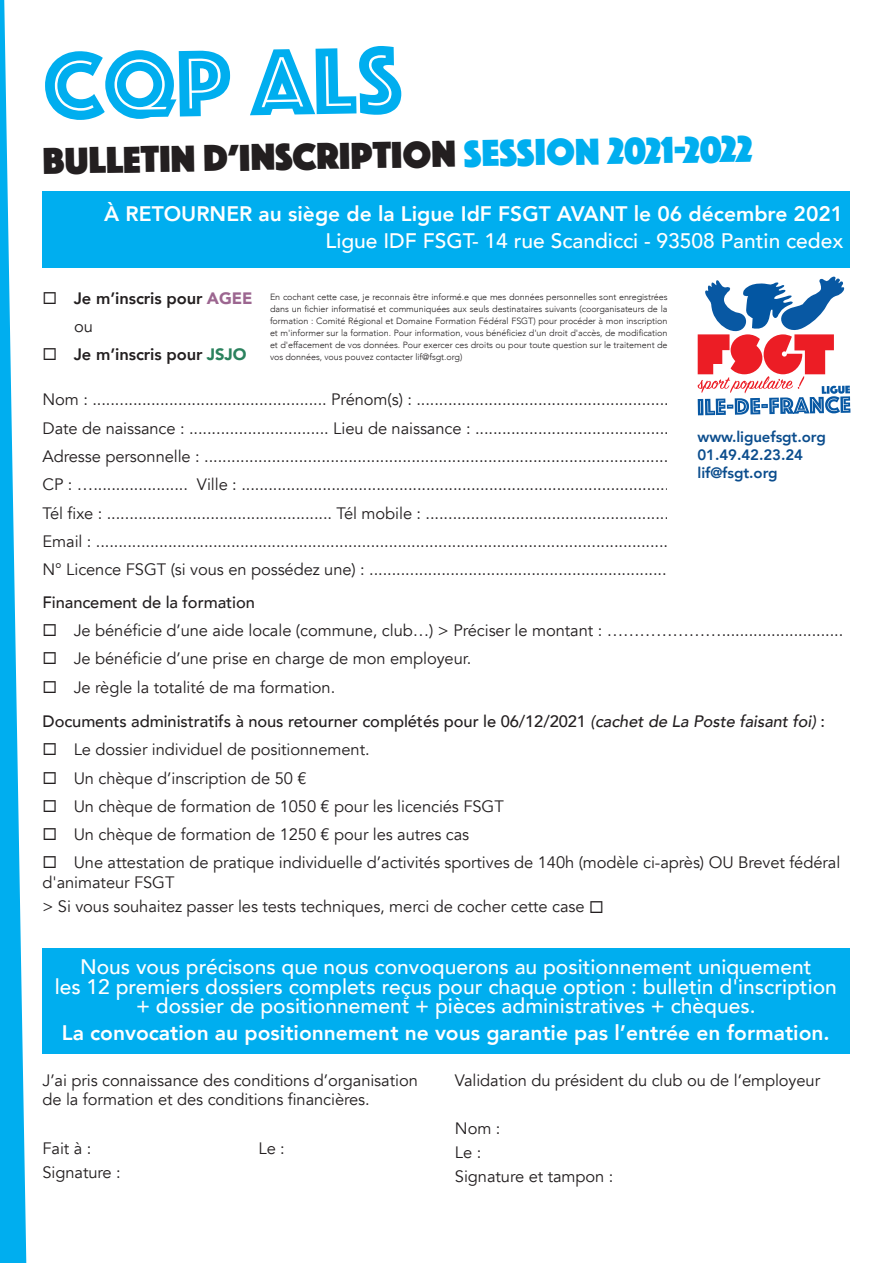
<style>
.page{position:relative;width:893px;height:1263px;background:#fff}
.page>*{position:absolute;margin:0;border:0;box-sizing:border-box;transform-origin:0 0}
.t1{font:98.1px "Phosphate Inline";color:#00aeef}
.t2{font:39px "Phosphate Solid";color:#231f20}
.t3{font:500 21px/19.5px "Avenir";color:#fff;text-align:center}
.t4{font:800 21px "Avenir";color:#fff}
.t5{font:16.5px/28.3px "Avenir";letter-spacing:-.005em;color:#231f20}
.t6{font:500 16.5px/34.3px "Avenir";letter-spacing:-.005em;color:#231f20}
.t7{font:800 16.5px/28.3px "Avenir";letter-spacing:-.005em;color:#231f20}
.t8{font:800 15px/18px "Avenir";letter-spacing:-.005em;color:#0b4d8d}
.t9{font:300 9px/12px "Avenir";letter-spacing:-.005em;color:#231f20;text-align:justify}
.s1{color:#00aeef}
.s2{font-weight:900;color:#9c6690}
.s3{font-weight:400}
.s4{font-weight:900;color:#2b825e}
.s5{font-style:italic}
</style>
<div class="page">
<div style="left:43px;top:191px;width:807px;height:77px;background:#00aeef"></div>
<div style="left:43px;top:948px;width:807px;height:106px;background:#00aeef"></div>
<svg style="left:0;top:0;width:27px;height:1263px"></svg>
<svg style="left:697px;top:276px;width:153px;height:139px"></svg>
<h1 class="t1" style="left:42px;top:16px;width:360px;rotate:-1deg">CQP ALS</h1>
<h2 class="t2" style="left:42px;top:133px;width:712px;rotate:-1deg">BULLETIN D’INSCRIPTION <span class="s1">session 2021-2022</span></h2>
<p class="t4" style="left:104px;top:198px;width:741px">À RETOURNER au siège de la Ligue IdF FSGT AVANT le 06 décembre 2021</p>
<p class="t3" style="left:325px;top:229px;width:519px">Ligue IDF FSGT- 14 rue Scandicci - 93508 Pantin cedex</p>
<p class="t7" style="left:74px;top:284px;width:180px;text-indent:-32px">◻ Je m’inscris pour <span class="s2">AGEE </span><span class="s3">ou</span></p>
<p class="t7" style="left:43px;top:340px;width:205px">◻ Je m’inscris pour <span class="s4">JSJO</span></p>
<p class="t9" style="left:270px;top:290px;width:399px">En cochant cette case, je reconnais être informé.e que mes données personnelles sont enregistrées dans un fichier informatisé et communiquées aux seuls destinataires suivants (coorganisateurs de la formation : Comité Régional et Domaine Formation Fédéral FSGT) pour procéder à mon inscription et m'informer sur la formation. Pour information, vous bénéficiez d'un droit d'accès, de modification et d'effacement de vos données. Pour exercer ces droits ou pour toute question sur le traitement de vos données, vous pouvez contacter lif@fsgt.org)</p>
<p class="t5" style="left:43px;top:386px;width:632px">Nom : .................................................... Prénom(s) : ........................................................<br>Date de naissance : ............................... Lieu de naissance : ............................................<br>Adresse personnelle : .......................................................................................................<br>CP : …..................... Ville : ...............................................................................................<br>Tél fixe : .................................................. Tél mobile : ......................................................<br>Email : ................................................................................................................................<br>N° Licence FSGT (si vous en possédez une) : ...................................................................</p>
<p class="t6" style="left:43px;top:584px;width:214px">Financement de la formation</p>
<p class="t5" style="left:43px;top:616px;width:802px">◻ Je bénéficie d’une aide locale (commune, club…) &gt; Préciser le montant : …………………...........................</p>
<p class="t5" style="left:43px;top:645px;width:430px">◻ Je bénéficie d’une prise en charge de mon employeur.</p>
<p class="t6" style="left:43px;top:669px;width:784px">◻ <span class="s3">Je règle la totalité de ma formation.<br></span>Documents administratifs à nous retourner complétés pour le 06/12/2021 <span class="s5">(cachet de La Poste faisant foi)</span> :</p>
<p class="t5" style="left:43px;top:736px;width:329px">◻ Le dossier individuel de positionnement.</p>
<p class="t5" style="left:43px;top:764px;width:266px">◻ Un chèque d’inscription de 50 €</p>
<p class="t5" style="left:43px;top:792px;width:463px">◻ Un chèque de formation de 1050 € pour les licenciés FSGT</p>
<p class="t5" style="left:43px;top:820px;width:428px">◻ Un chèque de formation de 1250 € pour les autres cas</p>
<p class="t5" style="left:43px;top:853px;width:799px;line-height:19.8px">◻ Une attestation de pratique individuelle d’activités sportives de 140h (modèle ci-après) OU Brevet fédéral d'animateur FSGT</p>
<p class="t5" style="left:43px;top:893px;width:563px">&gt; Si vous souhaitez passer les tests techniques, merci de cocher cette case ◻</p>
<p class="t8" style="left:697px;top:428px;width:130px">www.liguefsgt.org<br>01.49.42.23.24 lif@fsgt.org</p>
<p class="t3" style="left:55px;top:956px;width:784px">Nous vous précisons que nous convoquerons au positionnement uniquement<br>les 12 premiers dossiers complets reçus pour chaque option : bulletin d'inscription + dossier de positionnement + pièces administratives + chèques.</p>
<p class="t4" style="left:62px;top:1016px;width:769px">La convocation au positionnement ne vous garantie pas l’entrée en formation.</p>
<p class="t5" style="left:43px;top:1070px;width:377px;line-height:19.8px">J’ai pris connaissance des conditions d’organisation de la formation et des conditions financières.</p>
<p class="t5" style="left:43px;top:1134px;width:50px">Fait à :</p>
<p class="t5" style="left:259px;top:1134px;width:28px">Le :</p>
<p class="t5" style="left:43px;top:1158px;width:80px">Signature :</p>
<p class="t5" style="left:455px;top:1066px;width:367px">Validation du président du club ou de l’employeur</p>
<p class="t5" style="left:455px;top:1116px;width:160px;line-height:24px">Nom :<br>Le :<br>Signature et tampon :</p>
</div>
